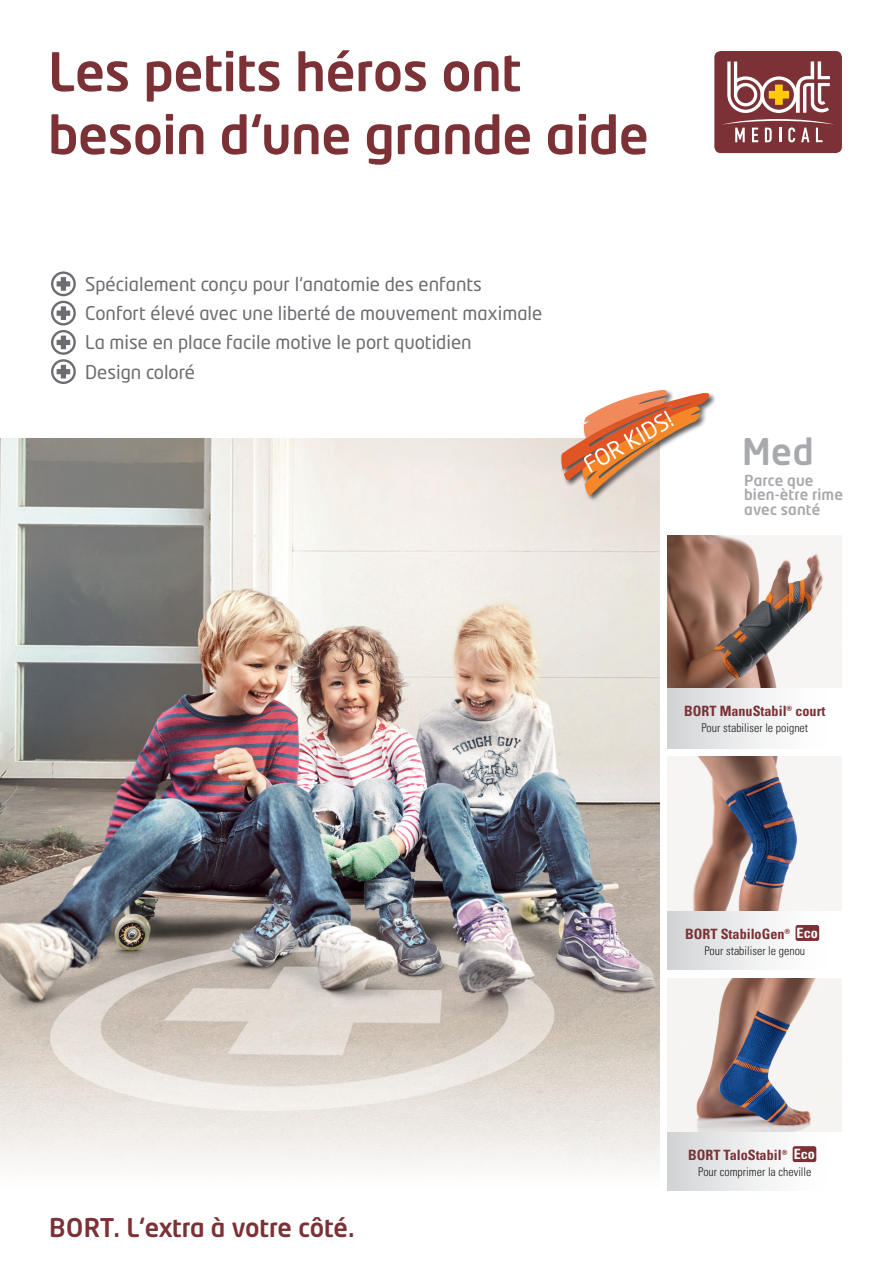
<style>
.page{position:relative;width:893px;height:1263px;background:#fff}
.page>*{position:absolute;margin:0;border:0;box-sizing:border-box;transform-origin:0 0}
._01_Titel_Headline{font:500 52.5px "Neo Tech Pro";letter-spacing:-.01em;color:#7b3135}
.t1{font:500 36.3px "Neo Tech Pro";color:#a8a9ad}
._01_Titel_Claim{font:500 25.5px "Neo Tech Pro";letter-spacing:-.015em;color:#7b3135}
._01_Titel_Aufzaehlungen{font:18.75px "Neo Tech Std";color:#6c6d70}
.t2{font:500 15px/14.5px "Neo Tech Pro";letter-spacing:.01em;color:#a8a9ad}
._01_Produktname{font:700 condensed 14.1px "Univers LT Pro";color:#7b3135}
._01_Produktname-2{font:700 condensed 14.1px "Univers LT Pro";color:#fff}
._01_Titel_Copy{font:300 condensed 12px "Univers LT Pro";color:#231f20}
</style>
<div class="page">
<svg style="left:51px;top:271px;width:25px;height:113px"></svg>
<div style="left:668px;top:910px;width:174px;height:59px;background:linear-gradient(to right,#d6d7d9,#fff)"></div>
<div style="left:795px;top:925px;width:24px;height:16px;background:#7b3135;border-radius:2px"></div>
<img style="left:0;top:438px;width:659px;height:730px">
<img style="left:668px;top:536px;width:174px;height:153px">
<div style="left:668px;top:689px;width:174px;height:59px;background:linear-gradient(to right,#d6d7d9,#fff)"></div>
<img style="left:668px;top:757px;width:174px;height:153px">
<div style="left:668px;top:1131px;width:174px;height:60px;background:linear-gradient(to right,#d6d7d9,#fff)"></div>
<div style="left:793px;top:1146px;width:23px;height:16px;background:#7b3135;border-radius:2px"></div>
<img style="left:668px;top:978px;width:174px;height:153px">
<div style="left:560px;top:389px;width:157px;height:114px;background:#231f20;opacity:.75"></div>
<svg style="left:561px;top:389px;width:156px;height:109px"></svg>
<div style="left:714px;top:51px;width:128px;height:102px;background:#7b3135;border-radius:6px"></div>
<svg style="left:727px;top:61px;width:103px;height:52px"></svg>
<svg style="left:722px;top:119px;width:112px;height:23px"></svg>
<p class="_01_Titel_Headline" style="left:48px;top:39px;width:475px">Les petits héros ont</p>
<p class="_01_Titel_Headline" style="left:48px;top:102px;width:602px">besoin d‘une grande aide</p>
<p class="_01_Titel_Aufzaehlungen" style="left:85px;top:272px;width:398px">Spécialement conçu pour l‘anatomie des enfants</p>
<p class="_01_Titel_Aufzaehlungen" style="left:85px;top:302px;width:459px">Confort élevé avec une liberté de mouvement maximale</p>
<p class="_01_Titel_Aufzaehlungen" style="left:85px;top:331px;width:388px">La mise en place facile motive le port quotidien</p>
<p class="_01_Titel_Aufzaehlungen" style="left:85px;top:360px;width:111px">Design coloré</p>
<p class="t1" style="left:742px;top:429px;width:73px">Med</p>
<p class="t2" style="left:744px;top:473px;width:100px">Parce que bien-ètre rime avec santé</p>
<p class="_01_Produktname" style="left:684px;top:702px;width:143px">BORT ManuStabil® court</p>
<p class="_01_Titel_Copy" style="left:701px;top:719px;width:108px">Pour stabiliser le poignet</p>
<p class="_01_Titel_Claim" style="left:49px;top:1211px;width:307px">BORT. L‘extra à votre côté.</p>
<p class="_01_Produktname" style="left:685px;top:925px;width:106px">BORT StabiloGen®</p>
<p class="_01_Produktname-2" style="left:797px;top:925px;width:23px">Eco</p>
<p class="_01_Titel_Copy" style="left:704px;top:942px;width:102px">Pour stabiliser le genou</p>
<p class="_01_Produktname" style="left:688px;top:1146px;width:101px">BORT TaloStabil®</p>
<p class="_01_Produktname-2" style="left:794px;top:1146px;width:23px">Eco</p>
<p class="_01_Titel_Copy" style="left:698px;top:1163px;width:115px">Pour comprimer la cheville</p>
</div>
